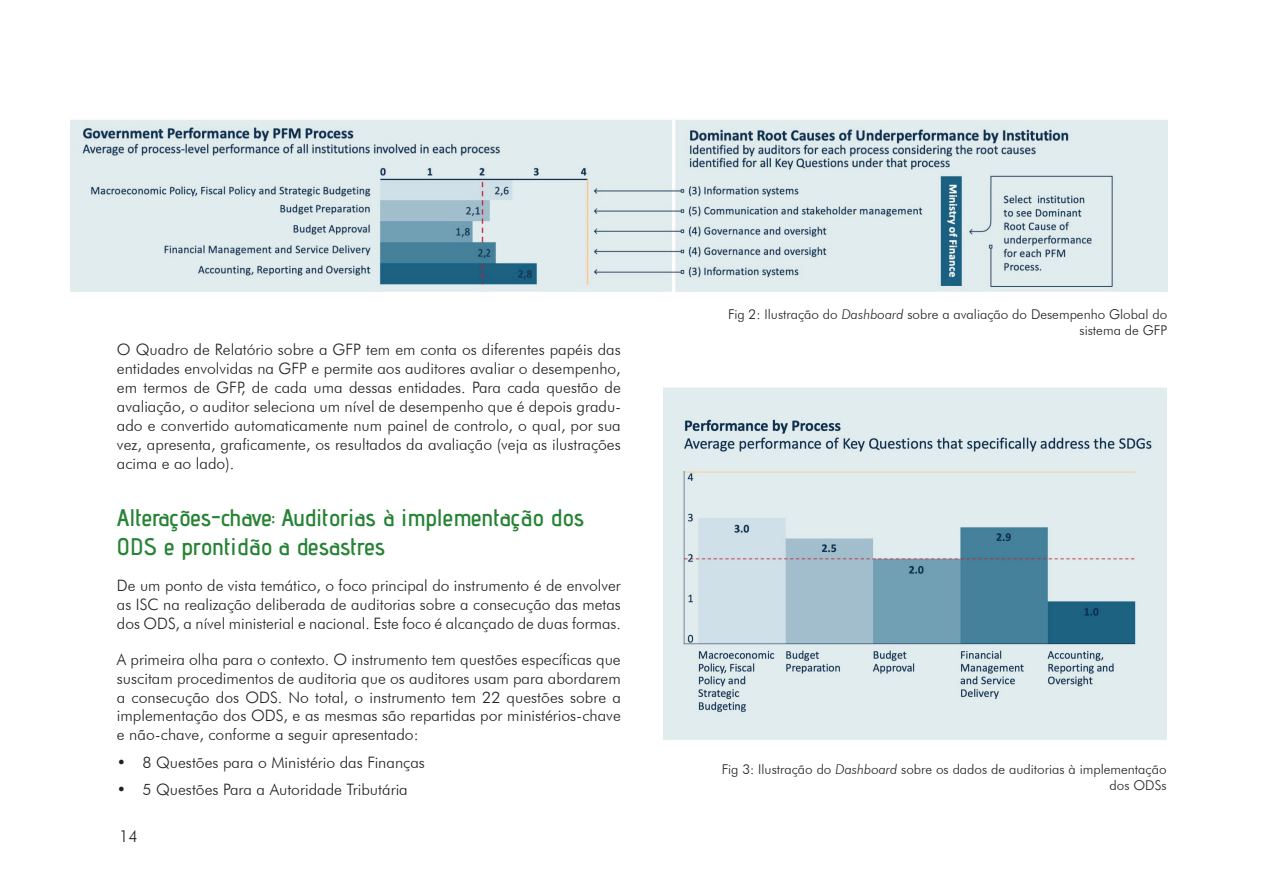
<style>
.page{position:relative;width:1263px;height:893px;background:#fff}
.page>*{position:absolute;margin:0;border:0;box-sizing:border-box;transform-origin:0 0}
.t1{font:600 24px/28.8px "Advent Pro";color:#278335}
.t2{font:300 16.5px "Futura BT";color:#231f20}
.t3{font:300 15.75px/18.9px "Futura BT";color:#231f20;text-align:justify}
.t4{font:300 13.5px/16.2px "Futura BT";color:#231f20;text-align:right}
.s1{font-style:italic}
</style>
<div class="page">
<img style="left:70px;top:120px;width:1097px;height:172px">
<img style="left:663px;top:387px;width:503px;height:353px">
<p class="t3" style="left:117px;top:340px;width:505px">O Quadro de Relatório sobre a GFP tem em conta os diferentes papéis das entidades envolvidas na GFP e permite aos auditores avaliar o desempenho, em termos de GFP, de cada uma dessas entidades. Para cada questão de avaliação, o auditor seleciona um nível de desempenho que é depois gradu&shy;ado e convertido automaticamente num painel de controlo, o qual, por sua vez, apresenta, graficamente, os resultados da avaliação (veja as ilustrações acima e ao lado).</p>
<h1 class="t1" style="left:117px;top:503px;width:469px">Alterações-chave: Auditorias à implementação dos<br>ODS e prontidão a desastres</h1>
<p class="t3" style="left:117px;top:576px;width:505px">De um ponto de vista temático, o foco principal do instrumento é de envolver as ISC na realização deliberada de auditorias sobre a consecução das metas dos ODS, a nível ministerial e nacional. Este foco é alcançado de duas formas.</p>
<p class="t3" style="left:117px;top:650px;width:505px">A primeira olha para o contexto. O instrumento tem questões específicas que suscitam procedimentos de auditoria que os auditores usam para abordarem a consecução dos ODS. No total, o instrumento tem 22 questões sobre a implementação dos ODS, e as mesmas são repartidas por ministérios-chave e não-chave, conforme a seguir apresentado:</p>
<p class="t3" style="left:117px;top:753px;width:309px">• 8 Questões para o Ministério das Finanças</p>
<p class="t3" style="left:117px;top:780px;width:292px">• 5 Questões Para a Autoridade Tributária</p>
<p class="t2" style="left:119px;top:826px;width:21px">14</p>
<p class="t4" style="left:728px;top:306px;width:441px">Fig 2: Ilustração do <span class="s1">Dashboard</span> sobre a avaliação do Desempenho Global do sistema de GFP</p>
<p class="t4" style="left:722px;top:760px;width:446px">Fig 3: Ilustração do <span class="s1">Dashboard</span> sobre os dados de auditorias à implementação dos ODSs</p>
</div>
